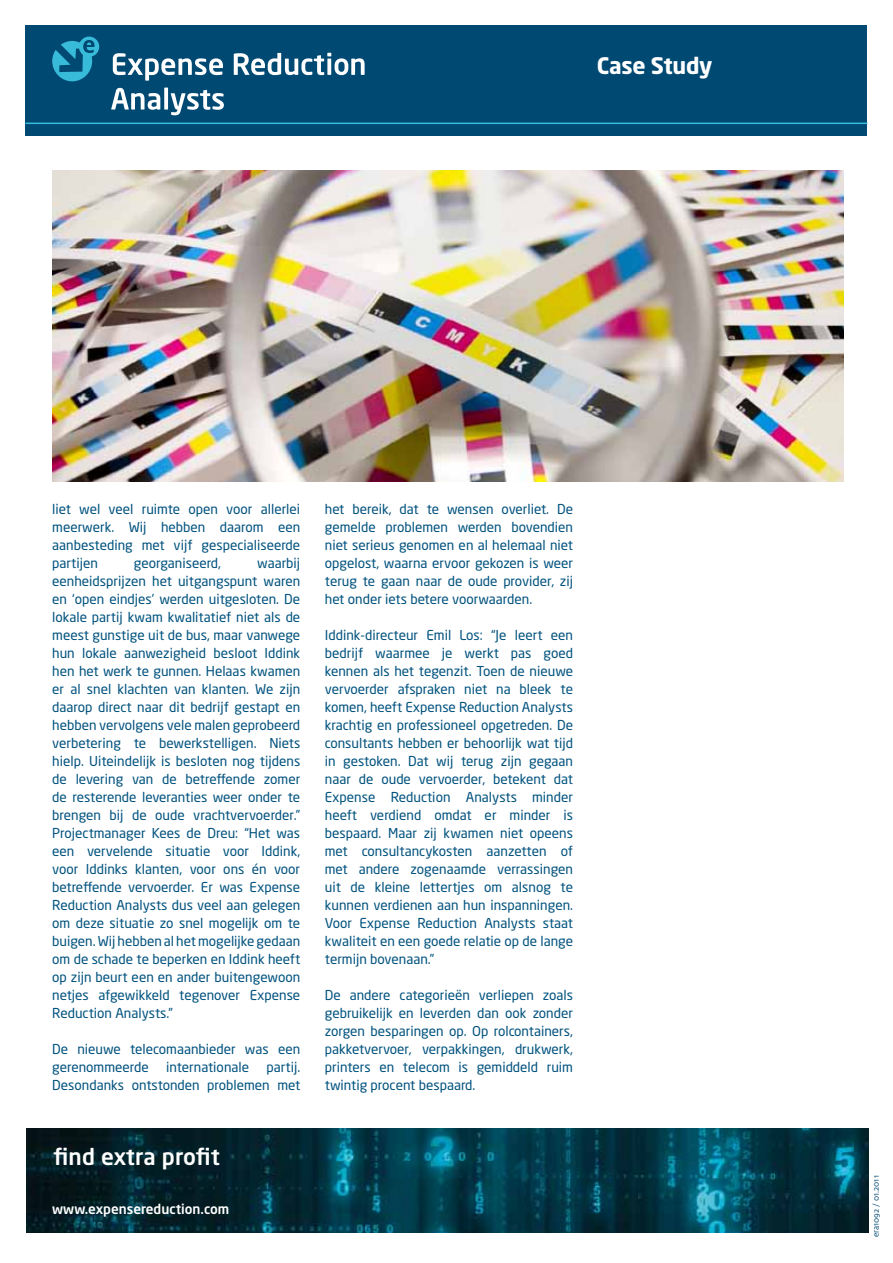
<style>
.page{position:relative;width:893px;height:1263px;background:#fff}
.page>*{position:absolute;margin:0;border:0;box-sizing:border-box;transform-origin:0 0}
.t1{font:500 22.5px "Neo Sans Std";letter-spacing:-.01em;color:#fff}
.t2{font:700 22.5px "Neo Sans Std";letter-spacing:-.02em;color:#fff}
.t3{font:13.5px/18px "Neo Sans Std";color:#00527e;text-align:justify}
.t4{font:500 13.5px "Neo Sans Std";color:#fff}
.t5{font:9px "Milo OT";color:#004973}
</style>
<div class="page">
<div style="left:26px;top:26px;width:841px;height:110px;background:#004973"></div>
<svg style="left:113px;top:53px;width:110px;height:28px"></svg>
<svg style="left:234px;top:53px;width:131px;height:22px"></svg>
<svg style="left:111px;top:88px;width:49px;height:22px"></svg>
<svg style="left:164px;top:88px;width:4px;height:22px"></svg>
<svg style="left:171px;top:90px;width:53px;height:25px"></svg>
<svg style="left:52px;top:37px;width:47px;height:44px"></svg>
<hr style="left:26px;top:123px;width:841px;height:1px;background:#39bcdc">
<img style="left:27px;top:1128px;width:841px;height:105px">
<img style="left:52px;top:170px;width:791px;height:312px">
<h1 class="t2" style="left:597px;top:51px;width:117px">Case Study</h1>
<p class="t3" style="left:52px;top:500px;width:250px">liet wel veel ruimte open voor allerlei meerwerk. Wij hebben daarom een aanbesteding met vijf gespecialiseerde partijen</p>
<p class="t3" style="left:52px;top:554px;width:250px;text-indent:205px">waarbij eenheidsprijzen het uitgangspunt waren en ‘open eindjes’ werden uitgesloten. De lokale partij kwam kwalitatief niet als de meest gunstige uit de bus, maar vanwege hun lokale aanwezigheid besloot Iddink hen het werk te gunnen. Helaas kwamen er al snel klachten van klanten. We zijn daarop direct naar dit bedrijf gestapt en hebben vervolgens vele malen geprobeerd verbetering te bewerkstelligen. Niets hielp. Uiteindelijk is besloten nog tijdens de levering van de betreffende zomer de resterende leveranties weer onder te brengen bij de oude vrachtvervoerder.” Projectmanager Kees de Dreu: “Het was een vervelende situatie voor Iddink, voor Iddinks klanten, voor ons én voor betreffende vervoerder. Er was Expense Reduction Analysts dus veel aan gelegen om deze situatie zo snel mogelijk om te buigen. Wij hebben al het mogelijke gedaan om de schade te beperken en Iddink heeft op zijn beurt een en ander buitengewoon netjes afgewikkeld tegenover Expense Reduction Analysts.”</p>
<p class="t3" style="left:52px;top:1040px;width:250px">De nieuwe telecomaanbieder was een gerenommeerde</p>
<p class="t3" style="left:134px;top:554px;width:89px">georganiseerd,</p>
<p class="t3" style="left:52px;top:1058px;width:250px;text-align:right">partij.<br>Desondanks ontstonden problemen met</p>
<p class="t3" style="left:166px;top:1058px;width:84px">internationale</p>
<h1 class="t1" style="left:54px;top:1143px;width:168px">find extra profit</h1>
<p class="t4" style="left:52px;top:1200px;width:179px">www.expensereduction.com</p>
<p class="t3" style="left:325px;top:500px;width:250px">het bereik, dat te wensen overliet. De gemelde problemen werden bovendien niet serieus genomen en al helemaal niet opgelost, waarna ervoor gekozen is weer terug te gaan naar de oude provider, zij het onder iets betere voorwaarden.</p>
<p class="t3" style="left:325px;top:626px;width:250px">Iddink-directeur Emil Los: “Je leert een bedrijf waarmee je werkt pas goed kennen als het tegenzit. Toen de nieuwe vervoerder afspraken niet na bleek te komen, heeft Expense Reduction Analysts krachtig en professioneel opgetreden. De consultants hebben er behoorlijk wat tijd in gestoken. Dat wij terug zijn gegaan naar de oude vervoerder, betekent dat Expense Reduction Analysts minder heeft verdiend omdat er minder is bespaard. Maar zij kwamen niet opeens met consultancykosten aanzetten of met andere zogenaamde verrassingen uit de kleine lettertjes om alsnog te kunnen verdienen aan hun inspanningen.<br>Voor Expense Reduction Analysts staat kwaliteit en een goede relatie op de lange termijn bovenaan.”</p>
<p class="t3" style="left:325px;top:986px;width:250px">De andere categorieën verliepen zoals gebruikelijk en leverden dan ook zonder zorgen besparingen op. Op rolcontainers, pakketvervoer, verpakkingen, drukwerk, printers en telecom is gemiddeld ruim twintig procent bespaard.</p>
<p class="t5" style="left:871px;top:1237px;width:64px;rotate:-90deg">era1092 / 01.2011</p>
</div>
